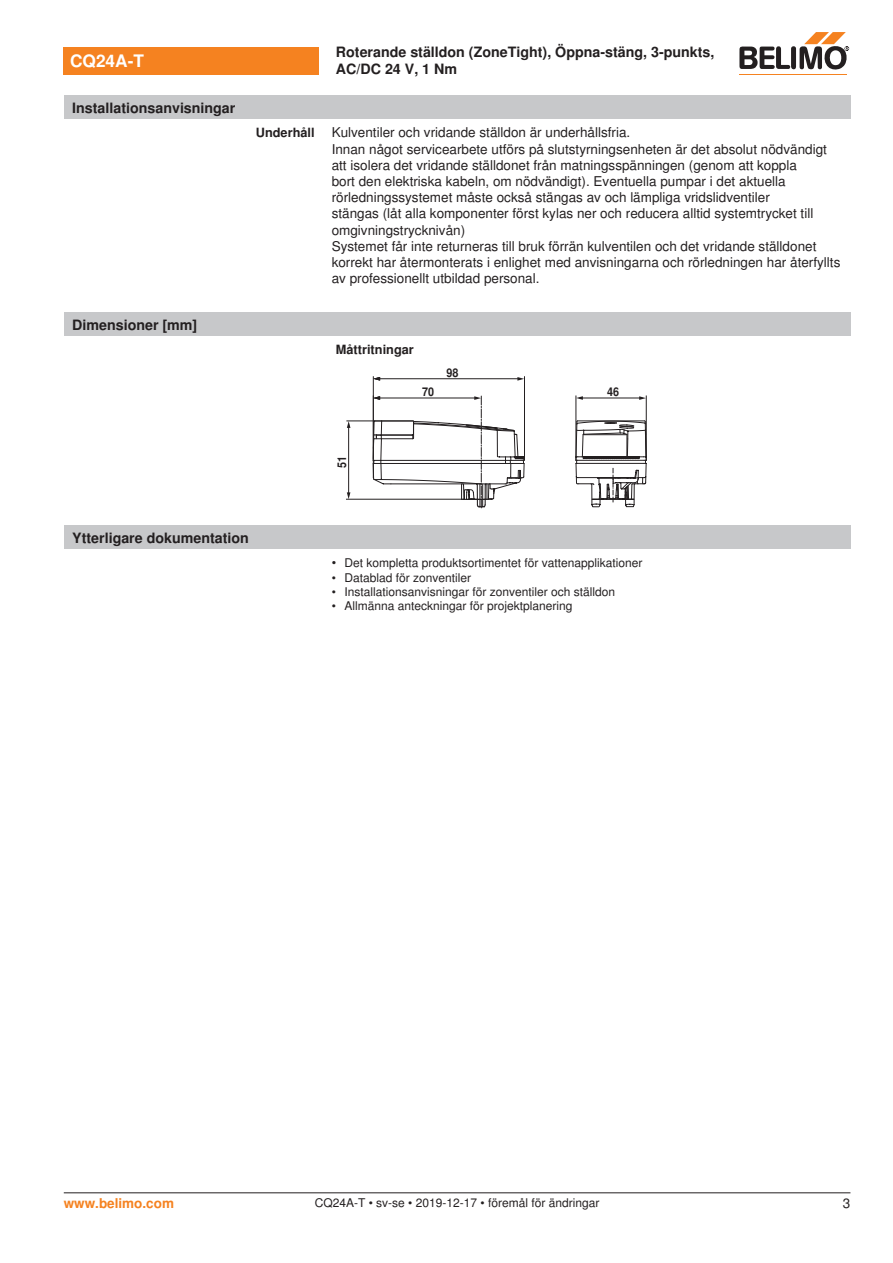
<style>
.page{position:relative;width:893px;height:1263px;background:#fff}
.page>*{position:absolute;margin:0;border:0;box-sizing:border-box;transform-origin:0 0}
.t1{font:700 17.25px "Nimbus Sans BEL";color:#fff}
.t2{font:700 14.25px/17.1px "Nimbus Sans BEL";color:#231f20}
.Rechtsbündig_Footer{font:13.5px/16.2px "Nimbus Sans BEL";color:#231f20}
.t3{font:700 13.5px "Nimbus Sans BEL";color:#f58220}
.Rechtsbündig{font:700 12.75px "Nimbus Sans BEL";color:#231f20}
.Bulletpoints{font:12px "Nimbus Sans BEL";color:#231f20}
.Footer_EU_center{font:12px "Nimbus Sans BEL";color:#231f20}
.t4{font:700 12px "Nimbus Sans BEL";color:#231f20;scale:.9 1}
.s1{font-size:12.75px}
</style>
<div class="page">
<div style="left:64px;top:313px;width:786px;height:23px;background:#c7c8ca"></div>
<hr style="left:348px;top:424px;width:1px;height:70px;background:#231f20">
<svg style="left:347px;top:422px;width:3px;height:6px"></svg>
<svg style="left:347px;top:492px;width:3px;height:7px"></svg>
<hr style="left:346px;top:421px;width:67px;height:1px;background:#231f20">
<hr style="left:346px;top:499px;width:117px;height:1px;background:#231f20">
<hr style="left:524px;top:376px;width:1px;height:84px;background:#231f20">
<svg style="left:517px;top:377px;width:7px;height:4px"></svg>
<hr style="left:373px;top:376px;width:1px;height:83px;background:#231f20">
<svg style="left:372px;top:396px;width:153px;height:112px"></svg>
<hr style="left:379px;top:398px;width:97px;height:1px;background:#231f20">
<svg style="left:373px;top:377px;width:7px;height:4px"></svg>
<hr style="left:379px;top:378px;width:141px;height:1px;background:#231f20">
<svg style="left:575px;top:395px;width:72px;height:113px"></svg>
<div style="left:64px;top:526px;width:786px;height:23px;background:#c7c8ca"></div>
<div style="left:64px;top:47px;width:255px;height:27px;background:#f58220"></div>
<hr style="left:739px;top:74px;width:107px;height:1px;background:#f58220">
<svg style="left:739px;top:32px;width:110px;height:38px"></svg>
<div style="left:64px;top:96px;width:786px;height:23px;background:#c7c8ca"></div>
<hr style="left:64px;top:1192px;width:786px;height:1px;background:#231f20">
<p class="t1" style="left:70px;top:51px;width:75px">CQ24A-T</p>
<p class="t2" style="left:336px;top:44px;width:380px">Roterande ställdon (ZoneTight), Öppna-stäng, 3-punkts,<br>AC/DC 24 V, 1 Nm</p>
<p class="t2" style="left:72px;top:100px;width:165px">Installationsanvisningar</p>
<p class="t2" style="left:72px;top:317px;width:127px">Dimensioner [mm]</p>
<p class="Rechtsbündig" style="left:256px;top:125px;width:60px">Underhåll</p>
<p class="Rechtsbündig_Footer" style="left:332px;top:125px;width:300px">Kulventiler och vridande ställdon är underhållsfria.</p>
<p class="Rechtsbündig_Footer" style="left:332px;top:141px;width:497px">Innan något servicearbete utförs på slutstyrningsenheten är det absolut nödvändigt att isolera det vridande ställdonet från matningsspänningen (genom att koppla<br>bort den elektriska kabeln, om nödvändigt). Eventuella pumpar i det aktuella rörledningssystemet måste också stängas av och lämpliga vridslidventiler<br>stängas (låt alla komponenter först kylas ner och reducera alltid systemtrycket till omgivningstrycknivån)</p>
<p class="Rechtsbündig_Footer" style="left:332px;top:238px;width:510px">Systemet får inte returneras till bruk förrän kulventilen och det vridande ställdonet korrekt har återmonterats i enlighet med anvisningarna och rörledningen har återfyllts av professionellt utbildad personal.</p>
<p class="Rechtsbündig" style="left:336px;top:342px;width:79px">Måttritningar</p>
<p class="t4" style="left:446px;top:365px;width:15px">98</p>
<p class="t4" style="left:422px;top:384px;width:15px">70</p>
<p class="t4" style="left:607px;top:384px;width:15px">46</p>
<p class="t4" style="left:334px;top:468px;width:15px;rotate:-90deg">51</p>
<p class="t2" style="left:72px;top:529px;width:178px">Ytterligare dokumentation</p>
<p class="Bulletpoints" style="left:332px;top:556px;width:312px"><span class="s1">•</span> Det kompletta produktsortimentet för vattenapplikationer</p>
<p class="Bulletpoints" style="left:332px;top:570px;width:141px">• Datablad för zonventiler</p>
<p class="Bulletpoints" style="left:332px;top:584px;width:285px">• Installationsanvisningar för zonventiler och ställdon</p>
<p class="Bulletpoints" style="left:332px;top:599px;width:242px">• Allmänna anteckningar för projektplanering</p>
<p class="t3" style="left:64px;top:1195px;width:112px">www.belimo.com</p>
<p class="Footer_EU_center" style="left:315px;top:1196px;width:286px">CQ24A-T • sv-se • 2019-12-17 • föremål för ändringar</p>
<p class="Rechtsbündig_Footer" style="left:843px;top:1196px;width:9px">3</p>
</div>
